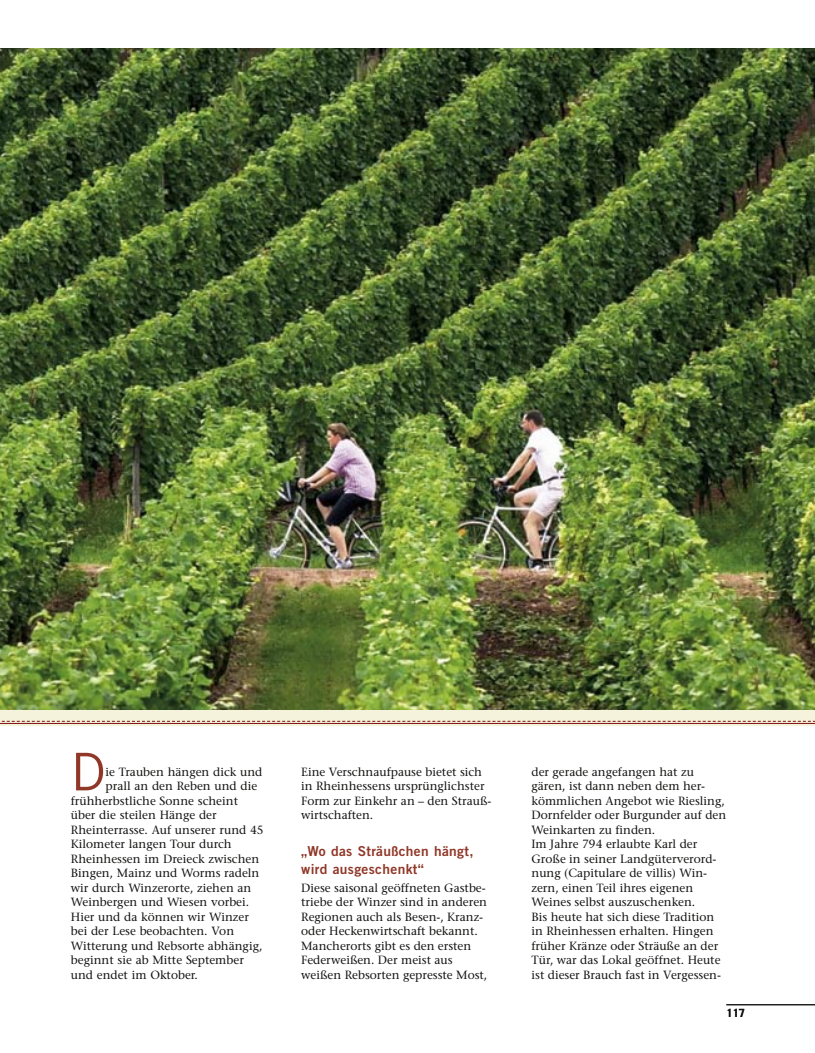
<style>
.page{position:relative;width:815px;height:1053px;background:#fff}
.page>*{position:absolute;margin:0;border:0;box-sizing:border-box;transform-origin:0 0}
._030_Initial_3zeilig{font:52px "Trade Gothic LT";color:#903728}
._04_Zwischenüberschrift{font:13.75px "Trade Gothic LT Bold Two";letter-spacing:.025em;color:#903728}
._03_Fließtext{font:11.88px/14.5px "Stone Serif LT";color:#141312}
._030_Initial_3zeilig-2{font:11.88px "Stone Serif LT";color:#141312}
.t1{font:700 11.25px "Trade Gothic LT";color:#141312}
</style>
<div class="page">
<hr style="left:726px;top:1004px;width:89px;height:1px;background:#141312">
<img style="left:0;top:48px;width:815px;height:662px">
<div style="left:0;top:710px;width:815px;height:16px;background:#f5f3db"></div>
<svg style="left:2px;top:720px;width:813px;height:1px"></svg>
<hr style="left:0;top:723px;width:815px;height:1px;background:#7e1317">
<p class="_030_Initial_3zeilig" style="left:71px;top:740px;width:36px">D</p>
<p class="_030_Initial_3zeilig-2" style="left:106px;top:764px;width:158px">ie Trauben hängen dick und</p>
<p class="_030_Initial_3zeilig-2" style="left:106px;top:779px;width:153px">prall an den Reben und die</p>
<p class="_030_Initial_3zeilig-2" style="left:71px;top:793px;width:169px">frühherbstliche Sonne scheint</p>
<p class="_030_Initial_3zeilig-2" style="left:71px;top:808px;width:147px">über die steilen Hänge der</p>
<p class="_030_Initial_3zeilig-2" style="left:71px;top:822px;width:194px">Rheinterrasse. Auf unserer rund 45</p>
<p class="_030_Initial_3zeilig-2" style="left:71px;top:837px;width:162px">Kilometer langen Tour durch</p>
<p class="_030_Initial_3zeilig-2" style="left:71px;top:851px;width:190px">Rheinhessen im Dreieck zwischen</p>
<p class="_030_Initial_3zeilig-2" style="left:71px;top:866px;width:190px">Bingen, Mainz und Worms radeln</p>
<p class="_030_Initial_3zeilig-2" style="left:71px;top:880px;width:182px">wir durch Winzerorte, ziehen an</p>
<p class="_030_Initial_3zeilig-2" style="left:71px;top:895px;width:180px">Weinbergen und Wiesen vorbei.</p>
<p class="_030_Initial_3zeilig-2" style="left:71px;top:909px;width:180px">Hier und da können wir Winzer</p>
<p class="_030_Initial_3zeilig-2" style="left:71px;top:924px;width:165px">bei der Lese beobachten. Von</p>
<p class="_030_Initial_3zeilig-2" style="left:71px;top:938px;width:193px">Witterung und Rebsorte abhängig,</p>
<p class="_030_Initial_3zeilig-2" style="left:71px;top:953px;width:175px">beginnt sie ab Mitte September</p>
<p class="_030_Initial_3zeilig-2" style="left:71px;top:967px;width:129px">und endet im Oktober.</p>
<p class="_03_Fließtext" style="left:301px;top:764px;width:192px">Eine Verschnaufpause bietet sich in Rheinhessens ursprünglichster<br>Form zur Einkehr an – den Strauß&shy;wirtschaften.</p>
<p class="_04_Zwischenüberschrift" style="left:301px;top:842px;width:174px">„Wo das Sträußchen hängt,</p>
<p class="_04_Zwischenüberschrift" style="left:301px;top:860px;width:124px">wird ausgeschenkt“</p>
<p class="_03_Fließtext" style="left:301px;top:880px;width:188px">Diese saisonal geöffneten Gastbe&shy;triebe der Winzer sind in anderen<br>Regionen auch als Besen-, Kranz&shy;oder Heckenwirtschaft bekannt.<br>Mancherorts gibt es den ersten<br>Federweißen. Der meist aus weißen Rebsorten gepresste Most,</p>
<p class="_03_Fließtext" style="left:531px;top:764px;width:196px">der gerade angefangen hat zu gären, ist dann neben dem her&shy;kömmlichen Angebot wie Riesling,<br>Dornfelder oder Burgunder auf den<br>Weinkarten zu finden.</p>
<p class="_03_Fließtext" style="left:531px;top:837px;width:186px">Im Jahre 794 erlaubte Karl der<br>Große in seiner Landgüterverord&shy;nung (Capitulare de villis) Win&shy;zern, einen Teil ihres eigenen<br>Weines selbst auszuschenken.</p>
<p class="_03_Fließtext" style="left:531px;top:909px;width:191px">Bis heute hat sich diese Tradition in Rheinhessen erhalten. Hingen früher Kränze oder Sträuße an der Tür, war das Lokal geöffnet. Heute ist dieser Brauch fast in Vergessen-</p>
<p class="t1" style="left:726px;top:1005px;width:20px">117</p>
</div>
